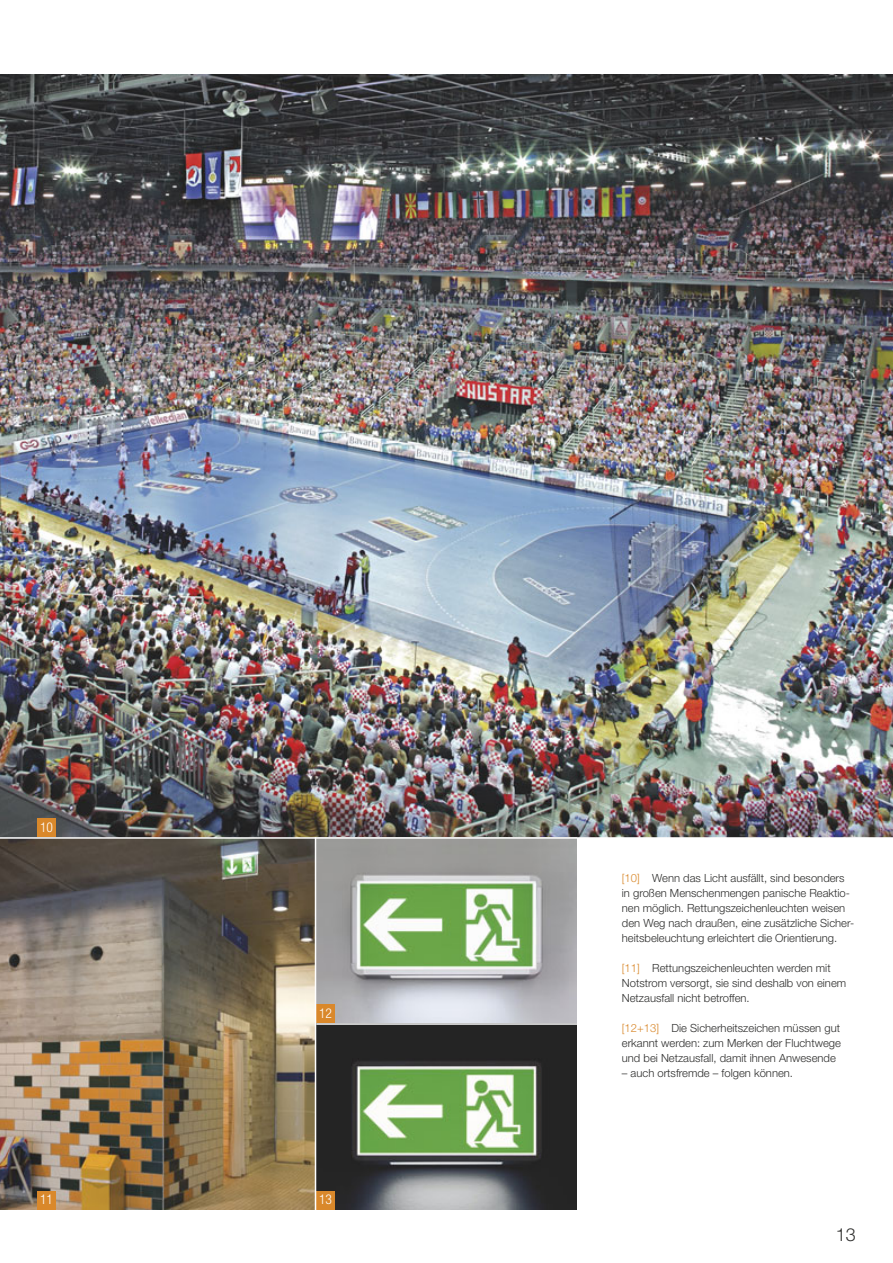
<style>
.page{position:relative;width:893px;height:1263px;background:#fff}
.page>*{position:absolute;margin:0;border:0;box-sizing:border-box;transform-origin:0 0}
.t1{font:300 18px "Helvetica Neue";color:#2f2f2e}
.t2{font:300 condensed 13.5px "Helvetica Neue";color:#fff}
.t3{font:300 11.25px/15px "Helvetica Neue";color:#2f2f2e}
.s1{color:#d9882b}
</style>
<div class="page">
<img style="left:0;top:839px;width:315px;height:370px">
<img style="left:0;top:74px;width:893px;height:763px">
<svg style="left:316px;top:839px;width:261px;height:184px;background:#a7b3a1"></svg>
<svg style="left:316px;top:1025px;width:261px;height:184px;background:#5a6854"></svg>
<div style="left:37px;top:1191px;width:19px;height:18px;background:#d9882b"></div>
<div style="left:37px;top:819px;width:19px;height:18px;background:#d9882b"></div>
<div style="left:316px;top:1005px;width:19px;height:18px;background:#d9882b"></div>
<div style="left:316px;top:1191px;width:19px;height:18px;background:#d9882b"></div>
<p class="t2" style="left:40px;top:823px;width:14px">10</p>
<p class="t2" style="left:40px;top:1195px;width:14px">11</p>
<p class="t2" style="left:319px;top:1009px;width:14px">12</p>
<p class="t2" style="left:319px;top:1195px;width:14px">13</p>
<p class="t3" style="left:622px;top:872px;width:234px"><span class="s1">[10]</span> Wenn das Licht ausfällt, sind besonders in großen Menschenmengen panische Reaktio&shy;nen möglich. Rettungszeichenleuchten weisen den Weg nach draußen, eine zusätzliche Sicher&shy;heitsbeleuchtung erleichtert die Orientierung.</p>
<p class="t3" style="left:622px;top:962px;width:226px"><span class="s1">[11]</span> Rettungszeichenleuchten werden mit<br>Notstrom versorgt, sie sind deshalb von einem<br>Netzausfall nicht betroffen.</p>
<p class="t3" style="left:622px;top:1022px;width:220px;text-align:justify"><span class="s1">[12+13]</span> Die Sicherheitszeichen müssen gut erkannt werden: zum Merken der Fluchtwege und bei Netzausfall, damit ihnen Anwesende</p>
<p class="t3" style="left:622px;top:1067px;width:173px">– auch ortsfremde – folgen können.</p>
<h1 class="t1" style="left:836px;top:1228px;width:21px">13</h1>
</div>
